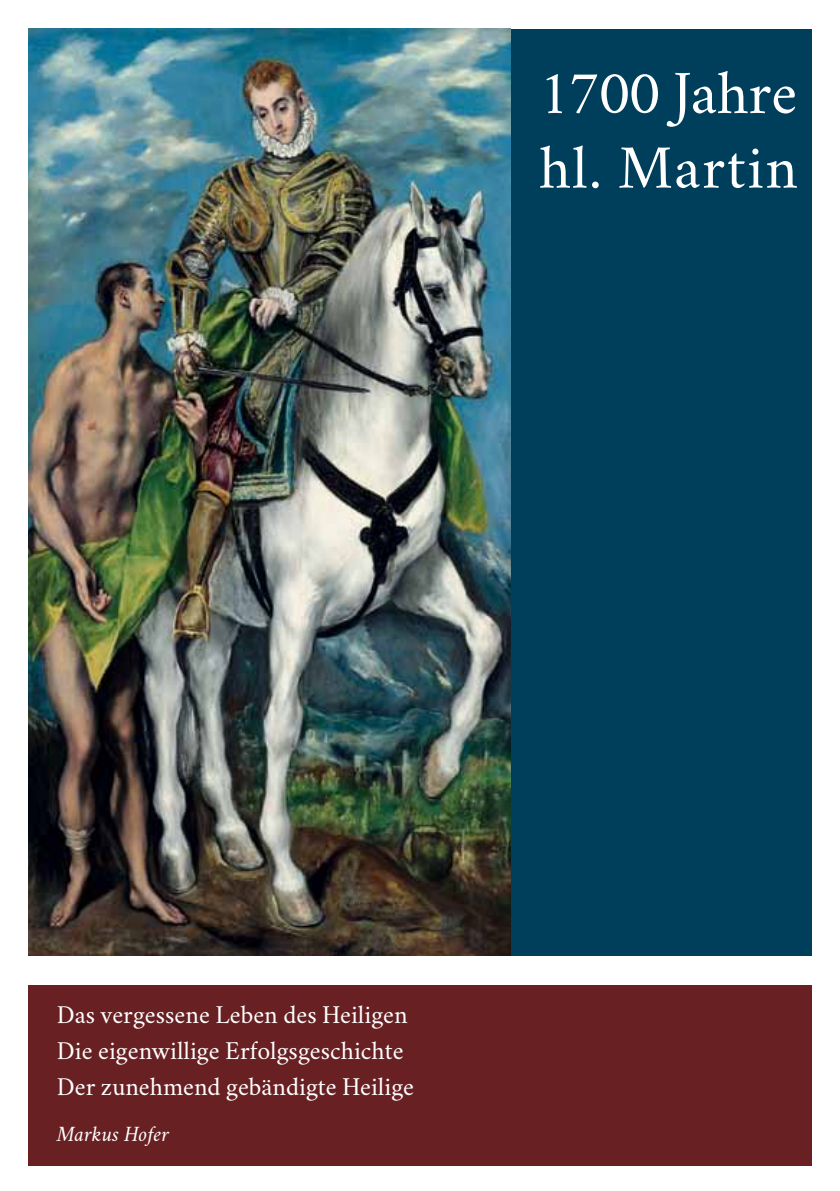
<style>
.page{position:relative;width:840px;height:1191px;background:#fff}
.page>*{position:absolute;margin:0;border:0;box-sizing:border-box;transform-origin:0 0}
.t1{font:62.2px/74.6px "Crimson";color:#fff}
.t2{font:26px/36px "Crimson";color:#fff}
.t3{font:italic 22px "Crimson";color:#fff}
</style>
<div class="page">
<div style="left:510px;top:29px;width:301px;height:926px;background:#003f5b"></div>
<img style="left:28px;top:28px;width:482px;height:927px">
<div style="left:28px;top:985px;width:783px;height:180px;background:#682023"></div>
<h1 class="t1" style="left:539px;top:48px;width:260px">1700 Jahre hl. Martin</h1>
<p class="t2" style="left:57px;top:992px;width:358px">Das vergessene Leben des Heiligen<br>Die eigenwillige Erfolgsgeschichte<br>Der zunehmend gebändigte Heilige</p>
<p class="t3" style="left:57px;top:1119px;width:114px">Markus Hofer</p>
</div>
